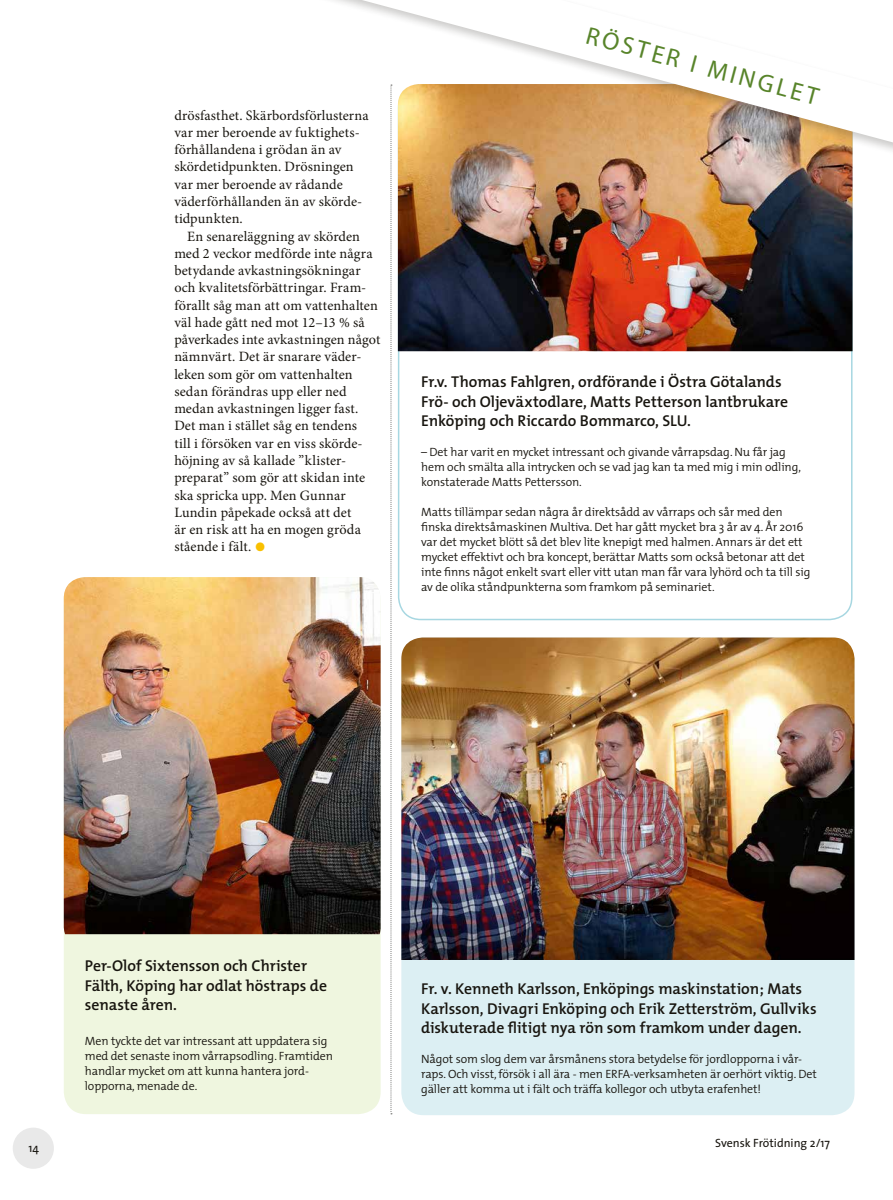
<style>
.page{position:relative;width:893px;height:1200px;background:#fff}
.page>*{position:absolute;margin:0;border:0;box-sizing:border-box;transform-origin:0 0}
.t1{font:33px "Minion Pro";color:#f9c000}
.t2{font:25.05px "Myriad Pro";color:#58842a}
.t3{font:600 15.75px/19.5px "The Mix";letter-spacing:-.005em;color:#18150f}
.t4{font:14.25px/17.2px "Minion Pro";letter-spacing:.005em;color:#18150f}
.t5{font:300 12px/15px "The Mix";letter-spacing:-.01em;color:#18150f}
.t6{font:12px "The Sans";color:#18150f}
</style>
<div class="page">
<div style="left:13px;top:1127px;width:41px;height:41px;background:#e9e9e9;border-radius:50%"></div>
<svg style="left:391px;top:161px;width:1px;height:953px"></svg>
<img style="left:398px;top:161px;width:454px;height:190px">
<div style="left:401px;top:637px;width:453px;height:477px;background:#dceff3;border-radius:22px"></div>
<img style="left:401px;top:637px;width:453px;height:322px">
<div style="left:64px;top:577px;width:317px;height:536px;background:#eff6df;border-radius:22px"></div>
<img style="left:64px;top:577px;width:317px;height:356px">
<div style="left:286px;top:0;width:607px;height:161px;background:#18150f;opacity:.22"></div>
<svg style="left:362px;top:0;width:531px;height:142px"></svg>
<p class="t4" style="left:174px;top:106px;width:196px">drösfasthet. Skärbordsförlusterna var mer beroende av fuktighets&shy;förhållandena i grödan än av skördetidpunkten. Drösningen var mer beroende av rådande väderförhållanden än av skörde&shy;tidpunkten.</p>
<p class="t4" style="left:174px;top:227px;width:208px;text-indent:13px">En senareläggning av skörden med 2 veckor medförde inte några betydande avkastningsökningar och kvalitetsförbättringar. Fram&shy;förallt såg man att om vattenhalten väl hade gått ned mot 12–13 % så påverkades inte avkastningen något nämnvärt. Det är snarare väder&shy;leken som gör om vattenhalten sedan förändras upp eller ned medan avkastningen ligger fast.<br>Det man i stället såg en tendens<br>till i försöken var en viss skörde&shy;höjning av så kallade ”klister&shy;preparat” som gör att skidan inte ska spricka upp. Men Gunnar<br>Lundin påpekade också att det<br>är en risk att ha en mogen gröda stående i fält.</p>
<h1 class="t1" style="left:254px;top:521px;width:14px">•</h1>
<h2 class="t2" style="left:591px;top:20px;width:241px;rotate:15deg">RÖSTER I MINGLET</h2>
<h3 class="t3" style="left:421px;top:371px;width:369px">Fr.v. Thomas Fahlgren, ordförande i Östra Götalands<br>Frö- och Oljeväxtodlare, Matts Petterson lantbrukare<br>Enköping och Riccardo Bommarco, SLU.</h3>
<p class="t5" style="left:421px;top:444px;width:381px">– Det har varit en mycket intressant och givande vårrapsdag. Nu får jag hem och smälta alla intrycken och se vad jag kan ta med mig i min odling, konstaterade Matts Pettersson.</p>
<p class="t5" style="left:421px;top:504px;width:391px">Matts tillämpar sedan några år direktsådd av vårraps och sår med den finska direktsåmaskinen Multiva. Det har gått mycket bra 3 år av 4. År 2016 var det mycket blött så det blev lite knepigt med halmen. Annars är det ett mycket effektivt och bra koncept, berättar Matts som också betonar att det inte finns något enkelt svart eller vitt utan man får vara lyhörd och ta till sig av de olika ståndpunkterna som framkom på seminariet.</p>
<h3 class="t3" style="left:85px;top:955px;width:244px">Per-Olof Sixtensson och Christer<br>Fälth, Köping har odlat höstraps de senaste åren.</h3>
<p class="t5" style="left:85px;top:1032px;width:250px">Men tyckte det var intressant att uppdatera sig med det senaste inom vårrapsodling. Framtiden handlar mycket om att kunna hantera jord&shy;lopporna, menade de.</p>
<h3 class="t3" style="left:421px;top:978px;width:397px">Fr. v. Kenneth Karlsson, Enköpings maskinstation; Mats<br>Karlsson, Divagri Enköping och Erik Zetterström, Gullviks diskuterade flitigt nya rön som framkom under dagen.</h3>
<p class="t5" style="left:421px;top:1051px;width:397px">Något som slog dem var årsmånens stora betydelse för jordlopporna i vår&shy;raps. Och visst, försök i all ära - men ERFA-verksamheten är oerhört viktig. Det gäller att komma ut i fält och träffa kollegor och utbyta erafenhet!</p>
<p class="t6" style="left:28px;top:1137px;width:12px">14</p>
<p class="t6" style="left:715px;top:1132px;width:116px">Svensk Frötidning 2/17</p>
</div>
